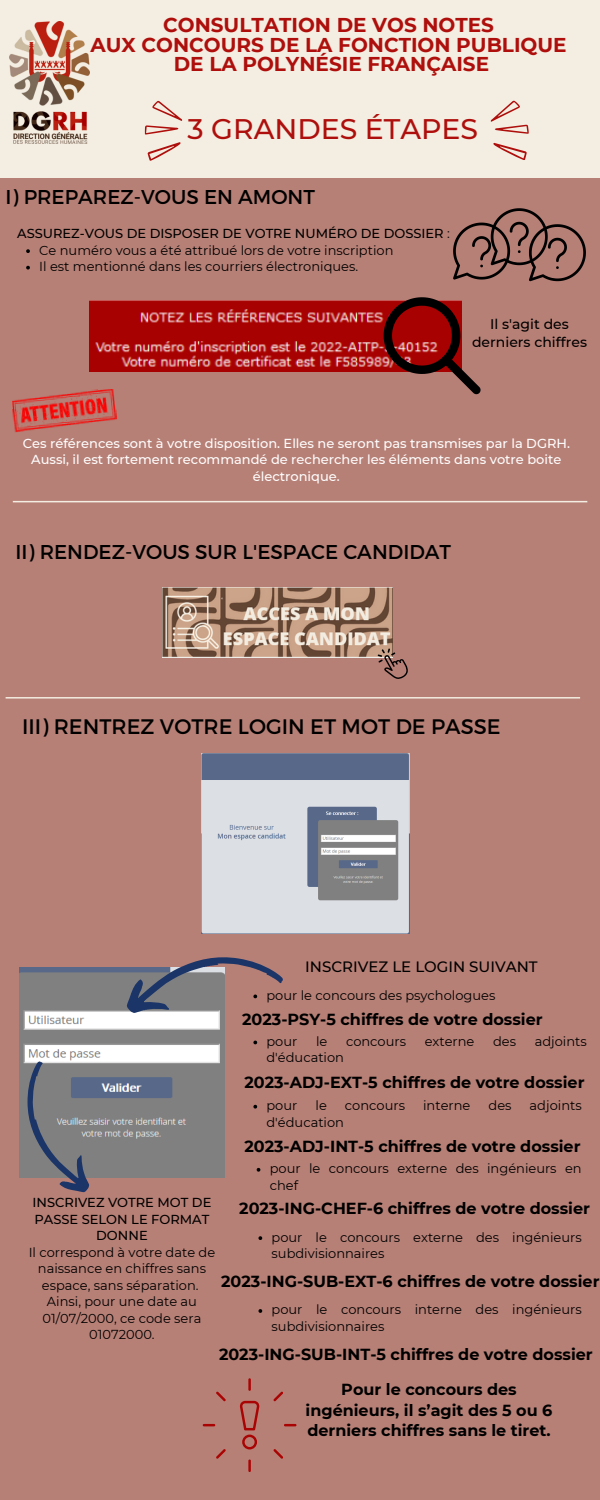
<style>
.page{position:relative;width:600px;height:1500px;background:#b78076}
.page>*{position:absolute;margin:0;border:0;box-sizing:border-box;transform-origin:0 0}
.t1{font:500 28.3px "Montserrat";color:#ae0f0c}
.t2{font:21px "Montserrat";color:#000}
.t3{font:700 20px "Montserrat";color:#ae0f0c}
.t4{font:20px "Montserrat";color:#000}
.t5{font:700 16px/20.2px "Montserrat";color:#000;text-align:center}
.t6{font:500 15px "Montserrat";color:#000}
.t7{font:500 14px/18px "Montserrat";color:#000;text-align:center}
.t8{font:13px/16.5px "Montserrat";color:#000}
.t9{font:500 13px/16.5px "Montserrat";color:#fefefe;text-align:center}
.t10{font:500 13px/16.5px "Montserrat";color:#000;text-align:center}
.s1{font-weight:400}
</style>
<div class="page">
<div style="left:0;top:0;width:600px;height:178px;background:#f4ede1"></div>
<svg style="left:144px;top:100px;width:39px;height:61px"></svg>
<svg style="left:490px;top:100px;width:39px;height:60px"></svg>
<img style="left:9px;top:22px;width:81px;height:121px">
<hr style="left:6px;top:697px;width:574px;height:2px;background:#f4ede1">
<svg style="left:453px;top:208px;width:133px;height:73px"></svg>
<img style="left:90px;top:300px;width:294px;height:72px">
<svg style="left:384px;top:297px;width:97px;height:97px"></svg>
<hr style="left:13px;top:501px;width:574px;height:1px;background:#f4ede1">
<img style="left:162px;top:587px;width:230px;height:71px">
<svg style="left:377px;top:649px;width:31px;height:30px"></svg>
<img style="left:12px;top:389px;width:106px;height:43px">
<img style="left:202px;top:754px;width:207px;height:180px">
<img style="left:19px;top:967px;width:206px;height:211px">
<svg style="left:19px;top:1060px;width:79px;height:133px;background:#7b7a80"></svg>
<svg style="left:240px;top:1401px;width:20px;height:48px"></svg>
<svg style="left:248px;top:1378px;width:3px;height:13px"></svg>
<svg style="left:248px;top:1460px;width:3px;height:12px"></svg>
<svg style="left:284px;top:1424px;width:12px;height:2px"></svg>
<svg style="left:203px;top:1424px;width:12px;height:2px"></svg>
<svg style="left:273px;top:1449px;width:10px;height:10px"></svg>
<svg style="left:216px;top:1392px;width:10px;height:9px"></svg>
<svg style="left:216px;top:1449px;width:10px;height:10px"></svg>
<svg style="left:273px;top:1392px;width:10px;height:9px"></svg>
<svg style="left:26px;top:249px;width:4px;height:4px"></svg>
<svg style="left:26px;top:266px;width:4px;height:4px"></svg>
<svg style="left:253px;top:1041px;width:4px;height:3px"></svg>
<svg style="left:253px;top:1105px;width:4px;height:4px"></svg>
<svg style="left:119px;top:957px;width:164px;height:66px"></svg>
<svg style="left:257px;top:1168px;width:3px;height:4px"></svg>
<svg style="left:258px;top:1236px;width:4px;height:4px"></svg>
<svg style="left:258px;top:1309px;width:4px;height:4px"></svg>
<p class="t3" style="left:163px;top:13px;width:332px">CONSULTATION DE VOS NOTES</p>
<p class="t3" style="left:91px;top:32px;width:478px">AUX CONCOURS DE LA FONCTION PUBLIQUE</p>
<p class="t3" style="left:174px;top:52px;width:317px">DE LA POLYNÉSIE FRANÇAISE</p>
<p class="t1" style="left:187px;top:112px;width:292px">3 GRANDES ÉTAPES</p>
<p class="t4" style="left:6px;top:184px;width:311px">I) PREPAREZ-VOUS EN AMONT</p>
<p class="t10" style="left:17px;top:225px;width:434px">ASSUREZ-VOUS DE DISPOSER DE VOTRE NUMÉRO DE DOSSIER <span class="s1">:</span></p>
<p class="t8" style="left:39px;top:242px;width:356px">Ce numéro vous a été attribué lors de votre inscription</p>
<p class="t8" style="left:39px;top:258px;width:320px">Il est mentionné dans les courriers électroniques.</p>
<p class="t7" style="left:472px;top:315px;width:116px">Il s'agit des derniers chiffres</p>
<p class="t9" style="left:23px;top:435px;width:549px">Ces références sont à votre disposition. Elles ne seront pas transmises par la DGRH.</p>
<p class="t9" style="left:31px;top:451px;width:532px">Aussi, il est fortement recommandé de rechercher les éléments dans votre boite électronique.</p>
<p class="t4" style="left:16px;top:539px;width:437px">II) RENDEZ-VOUS SUR L'ESPACE CANDIDAT</p>
<p class="t2" style="left:22px;top:713px;width:480px">III) RENTREZ VOTRE LOGIN ET MOT DE PASSE</p>
<p class="t6" style="left:305px;top:957px;width:234px">INSCRIVEZ LE LOGIN SUIVANT</p>
<p class="t8" style="left:267px;top:987px;width:230px">pour le concours des psychologues</p>
<p class="t5" style="left:242px;top:1009px;width:302px">2023-PSY-5 chiffres de votre dossier</p>
<p class="t8" style="left:267px;top:1033px;width:32px">pour</p>
<p class="t8" style="left:316px;top:1033px;width:13px">le</p>
<p class="t8" style="left:346px;top:1033px;width:62px">concours</p>
<p class="t8" style="left:425px;top:1033px;width:51px">externe</p>
<p class="t8" style="left:493px;top:1033px;width:25px">des</p>
<p class="t8" style="left:535px;top:1033px;width:54px">adjoints</p>
<p class="t8" style="left:267px;top:1049px;width:79px">d'éducation</p>
<p class="t5" style="left:244px;top:1072px;width:342px">2023-ADJ-EXT-5 chiffres de votre dossier</p>
<p class="t8" style="left:267px;top:1097px;width:32px">pour</p>
<p class="t8" style="left:316px;top:1097px;width:13px">le</p>
<p class="t8" style="left:345px;top:1097px;width:62px">concours</p>
<p class="t8" style="left:423px;top:1097px;width:49px">interne</p>
<p class="t8" style="left:489px;top:1097px;width:25px">des</p>
<p class="t8" style="left:530px;top:1097px;width:54px">adjoints</p>
<p class="t8" style="left:267px;top:1114px;width:79px">d'éducation</p>
<p class="t5" style="left:244px;top:1136px;width:338px">2023-ADJ-INT-5 chiffres de votre dossier</p>
<p class="t8" style="left:270px;top:1160px;width:314px">pour le concours externe des ingénieurs en chef</p>
<p class="t10" style="left:33px;top:1194px;width:180px">INSCRIVEZ VOTRE MOT DE<br>PASSE SELON LE FORMAT<br>DONNE</p>
<p class="t8" style="left:29px;top:1244px;width:188px;text-align:center">Il correspond à votre date de naissance en chiffres sans espace, sans séparation.</p>
<p class="t8" style="left:43px;top:1293px;width:160px;text-align:center">Ainsi, pour une date au<br>01/07/2000, ce code sera<br>01072000.</p>
<p class="t5" style="left:239px;top:1199px;width:352px">2023-ING-CHEF-6 chiffres de votre dossier</p>
<p class="t8" style="left:272px;top:1229px;width:312px">pour le concours externe des ingénieurs subdivisionnaires</p>
<p class="t5" style="left:221px;top:1271px;width:380px">2023-ING-SUB-EXT-6 chiffres de votre dossier</p>
<p class="t8" style="left:272px;top:1301px;width:312px">pour le concours interne des ingénieurs subdivisionnaires</p>
<p class="t5" style="left:219px;top:1344px;width:375px">2023-ING-SUB-INT-5 chiffres de votre dossier</p>
<p class="t5" style="left:306px;top:1380px;width:248px">Pour le concours des ingénieurs, il s’agit des 5 ou 6 derniers chiffres sans le tiret.</p>
</div>
